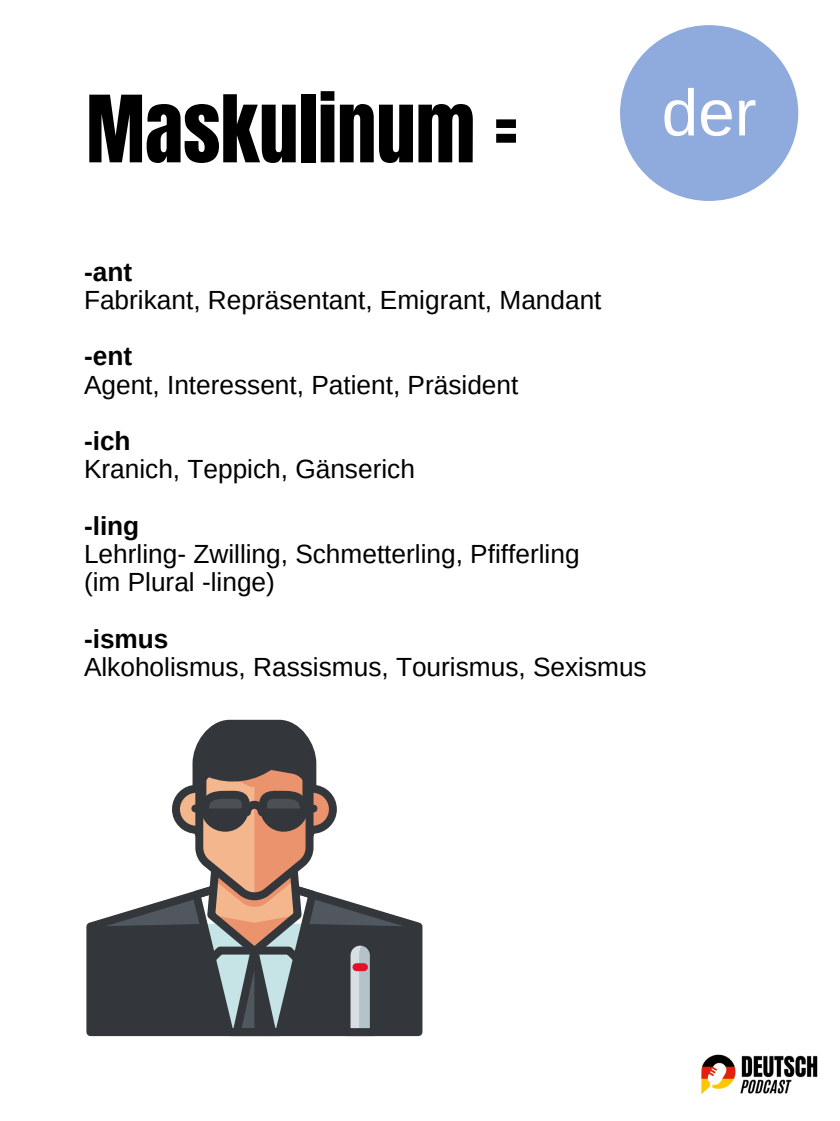
<style>
.page{position:relative;width:840px;height:1121px;background:#fff}
.page>*{position:absolute;margin:0;border:0;box-sizing:border-box;transform-origin:0 0}
.t1{font:78.75px "Anton";color:#000}
.t2{font:65.62px "Arimo";color:#fff}
.t3{font:26.25px "Arimo";color:#000}
.t4{font:700 26.25px "Arimo";color:#000}
</style>
<div class="page">
<div style="left:620px;top:25px;width:178px;height:176px;background:#8faadc;border-radius:50%"></div>
<img style="left:701px;top:1054px;width:117px;height:41px">
<svg style="left:86px;top:922px;width:336px;height:114px"></svg>
<svg style="left:90px;top:719px;width:328px;height:317px"></svg>
<p class="t1" style="left:86px;top:73px;width:434px">Maskulinum =</p>
<p class="t2" style="left:662px;top:76px;width:96px">der</p>
<p class="t4" style="left:84px;top:257px;width:50px">-ant</p>
<p class="t3" style="left:84px;top:285px;width:519px">Fabrikant, Repräsentant, Emigrant, Mandant</p>
<p class="t4" style="left:84px;top:341px;width:50px">-ent</p>
<p class="t3" style="left:84px;top:370px;width:436px">Agent, Interessent, Patient, Präsident</p>
<p class="t4" style="left:84px;top:426px;width:48px">-ich</p>
<p class="t3" style="left:84px;top:454px;width:332px">Kranich, Teppich, Gänserich</p>
<p class="t4" style="left:84px;top:511px;width:57px">-ling</p>
<p class="t3" style="left:84px;top:539px;width:497px">Lehrling- Zwilling, Schmetterling, Pfifferling</p>
<p class="t3" style="left:84px;top:567px;width:192px">(im Plural -linge)</p>
<p class="t4" style="left:84px;top:624px;width:86px">-ismus</p>
<p class="t3" style="left:84px;top:652px;width:564px">Alkoholismus, Rassismus, Tourismus, Sexismus</p>
</div>
